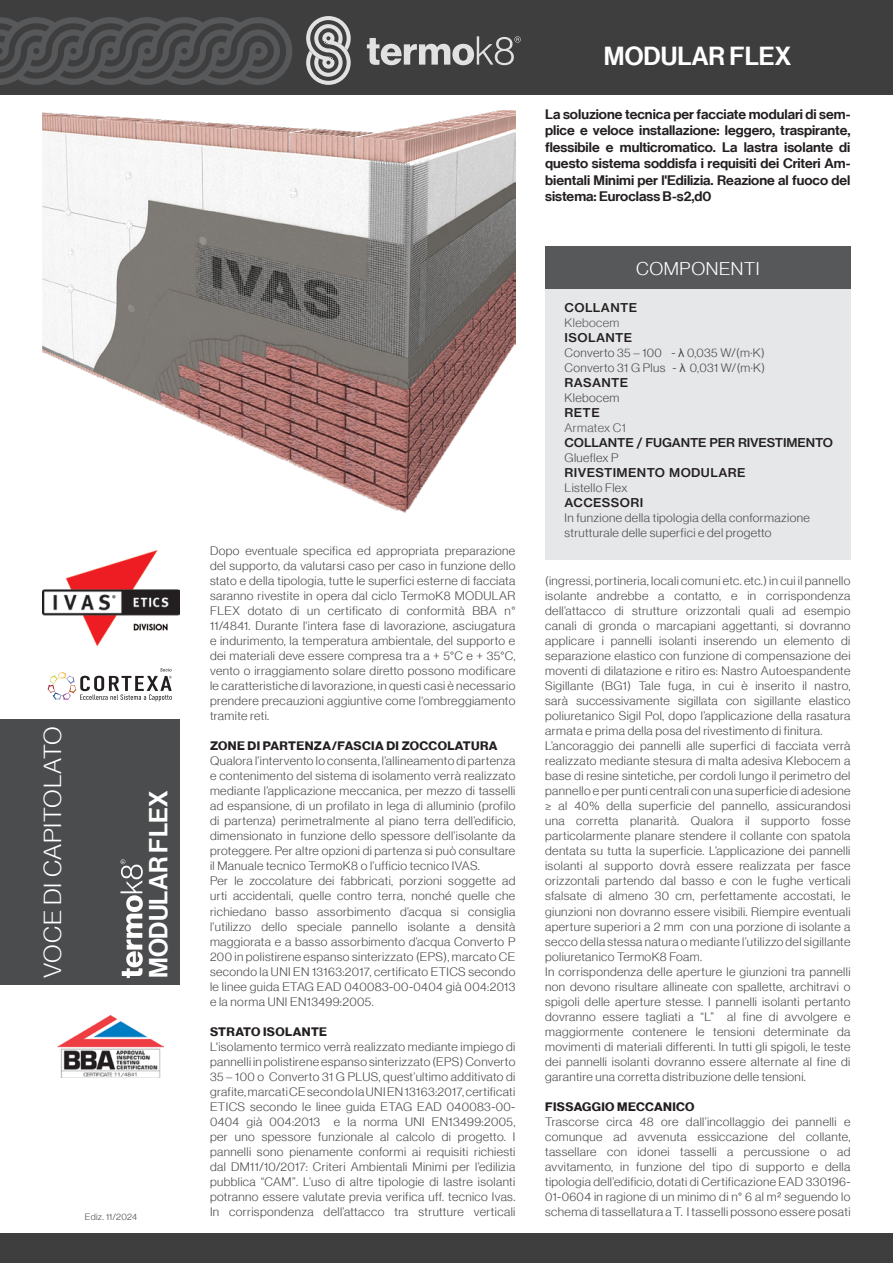
<style>
.page{position:relative;width:893px;height:1263px;background:#fff}
.page>*{position:absolute;margin:0;border:0;box-sizing:border-box;transform-origin:0 0}
.t1{font:25.5px "N Haas Grotesk DSW02 65 Md";color:#fff}
.t2{font:24px "N Haas Grotesk DSW02 45 Lt";letter-spacing:.03em;color:#fff;scale:1.05 1}
.t3{font:18px "N Haas Grotesk DSW02 45 Lt";letter-spacing:.03em;color:#fff;scale:1.05 1}
.t4{font:13.5px/16.5px "N Haas Grotesk DSW02 65 Md";color:#231f20;text-align:justify;scale:1.05 1}
.t5{font:12px/15px "N Haas Grotesk DSW02 45 Lt";letter-spacing:.03em;color:#4b4c4d;scale:1.05 1}
.t6{font:12px "N Haas Grotesk DSW02 75 Bd";letter-spacing:.03em;color:#231f20;scale:1.04 1}
.t7{font:12px "N Haas Grotesk TX Pro 65 Md";letter-spacing:.03em;color:#231f20;scale:1.05 1}
.t8{font:12px "N Haas Grotesk TX Pro 65 Md";letter-spacing:-.01em;color:#231f20;scale:1.05 1}
.t9{font:12px "N Haas Grotesk DSW02 45 Lt";letter-spacing:.03em;color:#57585a;scale:1.05 1}
.t10{font:9px "N Haas Grotesk DSW02 45 Lt";letter-spacing:.025em;color:#4b4c4d;scale:1.05 1}
.s1{font-family:"Arial"}
</style>
<div class="page">
<div style="left:0;top:0;width:893px;height:94px;background:#3e3e3f"></div>
<svg style="left:0;top:17px;width:292px;height:68px"></svg>
<div style="left:0;top:1233px;width:893px;height:30px;background:#3e3e3f"></div>
<div style="left:0;top:719px;width:180px;height:266px;background:#4b4c4d"></div>
<img style="left:43px;top:551px;width:137px;height:95px">
<svg style="left:48px;top:668px;width:124px;height:32px"></svg>
<svg style="left:120px;top:859px;width:23px;height:119px"></svg>
<svg style="left:306px;top:16px;width:45px;height:69px"></svg>
<svg style="left:367px;top:36px;width:154px;height:29px"></svg>
<div style="left:545px;top:247px;width:305px;height:42px;background:#57585a"></div>
<div style="left:545px;top:289px;width:305px;height:271px;background:#e6e7e9"></div>
<img style="left:43px;top:110px;width:472px;height:403px">
<img style="left:57px;top:1016px;width:107px;height:62px">
<h2 class="t2" style="left:39px;top:977px;width:241px;rotate:-90deg">VOCE DI CAPITOLATO</h2>
<h1 class="t1" style="left:144px;top:978px;width:189px;rotate:-90deg">MODULAR FLEX</h1>
<p class="t10" style="left:85px;top:1212px;width:51px">Ediz. 11/2024</p>
<p class="t5" style="left:210px;top:544px;width:292px;text-align:justify">Dopo eventuale specifica ed appropriata preparazione del supporto, da valutarsi caso per caso in funzione dello stato e della tipologia, tutte le superfici esterne di facciata saranno rivestite in opera dal ciclo TermoK8 MODULAR FLEX dotato di un certificato di conformità BBA n° 11/4841. Durante l‘intera fase di lavorazione, asciugatura e indurimento, la temperatura ambientale, del supporto e dei materiali deve essere compresa tra a + 5°C e + 35°C, vento o irraggiamento solare diretto possono modificare le caratteristiche di lavorazione, in questi casi è necessario prendere precauzioni aggiuntive come l‘ombreggiamento tramite reti.</p>
<p class="t6" style="left:210px;top:739px;width:278px">ZONE DI PARTENZA/FASCIA DI ZOCCOLATURA</p>
<p class="t5" style="left:210px;top:754px;width:292px">Qualora l’intervento lo consenta, l’allineamento di partenza e contenimento del sistema di isolamento verrà realizzato mediante l’applicazione meccanica, per mezzo di tasselli ad espansione, di un profilato in lega di alluminio (profilo di partenza) perimetralmente al piano terra dell’edificio, dimensionato in funzione dello spessore dell’isolante da proteggere. Per altre opzioni di partenza si può consultare il Manuale tecnico TermoK8 o l’ufficio tecnico IVAS.<br>Per le zoccolature dei fabbricati, porzioni soggette ad urti accidentali, quelle contro terra, nonché quelle che richiedano basso assorbimento d’acqua si consiglia l’utilizzo dello speciale pannello isolante a densità maggiorata e a basso assorbimento d’acqua Converto P 200 in polistirene espanso sinterizzato (EPS), marcato CE secondo la UNI EN 13163:2017, certificato ETICS secondo le linee guida ETAG EAD 040083-00-0404 già 004:2013 e la norma UNI EN13499:2005.</p>
<p class="t6" style="left:210px;top:1024px;width:114px">STRATO ISOLANTE</p>
<p class="t5" style="left:210px;top:1039px;width:292px;text-align:justify">L'isolamento termico verrà realizzato mediante impiego di pannelli in polistirene espanso sinterizzato (EPS) Converto 35 – 100 o Converto 31 G PLUS, quest’ultimo additivato di grafite, marcati CE secondo la UNI EN 13163:2017, certificati ETICS secondo le linee guida ETAG EAD 040083-00- 0404 già 004:2013 e la norma UNI EN13499:2005, per uno spessore funzionale al calcolo di progetto. I pannelli sono pienamente conformi ai requisiti richiesti dal DM11/10/2017: Criteri Ambientali Minimi per l’edilizia pubblica “CAM”. L’uso di altre tipologie di lastre isolanti potranno essere valutate previa verifica uff. tecnico Ivas.<br>In corrispondenza dell’attacco tra strutture verticali</p>
<h1 class="t1" style="left:604px;top:41px;width:189px">MODULAR FLEX</h1>
<p class="t4" style="left:545px;top:106px;width:292px">La soluzione tecnica per facciate modulari di sem&shy;plice e veloce installazione: leggero, traspirante, flessibile e multicromatico. La lastra isolante di questo sistema soddisfa i requisiti dei Criteri Am&shy;bientali Minimi per l'Edilizia. Reazione al fuoco del sistema: Euroclass B-s2,d0</p>
<h3 class="t3" style="left:636px;top:258px;width:119px">COMPONENTI</h3>
<p class="t7" style="left:565px;top:300px;width:71px">COLLANTE</p>
<p class="t9" style="left:565px;top:316px;width:54px">Klebocem</p>
<p class="t7" style="left:565px;top:330px;width:66px">ISOLANTE</p>
<p class="t5" style="left:565px;top:345px;width:193px">Converto 35 – 100 - <span class="s1">λ</span> 0,035 W/(m·K)<br>Converto 31 G Plus - <span class="s1">λ</span> 0,031 W/(m·K)</p>
<p class="t7" style="left:565px;top:375px;width:62px">RASANTE</p>
<p class="t5" style="left:565px;top:390px;width:54px">Klebocem</p>
<p class="t7" style="left:565px;top:405px;width:35px">RETE</p>
<p class="t9" style="left:565px;top:421px;width:60px">Armatex C1</p>
<p class="t8" style="left:565px;top:435px;width:257px">COLLANTE / FUGANTE PER RIVESTIMENTO</p>
<p class="t5" style="left:565px;top:450px;width:53px">Glueflex P</p>
<p class="t7" style="left:565px;top:465px;width:174px">RIVESTIMENTO MODULARE</p>
<p class="t5" style="left:565px;top:480px;width:61px">Listello Flex</p>
<p class="t7" style="left:565px;top:495px;width:77px">ACCESSORI</p>
<p class="t5" style="left:565px;top:510px;width:235px">In funzione della tipologia della conformazione strutturale delle superfici e del progetto</p>
<p class="t5" style="left:545px;top:574px;width:292px">(ingressi, portineria, locali comuni etc. etc.) in cui il pannello isolante andrebbe a contatto, e in corrispondenza dell’attacco di strutture orizzontali quali ad esempio canali di gronda o marcapiani aggettanti, si dovranno applicare i pannelli isolanti inserendo un elemento di separazione elastico con funzione di compensazione dei moventi di dilatazione e ritiro es: Nastro Autoespandente Sigillante (BG1) Tale fuga, in cui è inserito il nastro, sarà successivamente sigillata con sigillante elastico poliuretanico Sigil Pol, dopo l’applicazione della rasatura armata e prima della posa del rivestimento di finitura.<br>L’ancoraggio dei pannelli alle superfici di facciata verrà realizzato mediante stesura di malta adesiva Klebocem a base di resine sintetiche, per cordoli lungo il perimetro del pannello e per punti centrali con una superficie di adesione ≥ al 40% della superficie del pannello, assicurandosi una corretta planarità. Qualora il supporto fosse particolarmente planare stendere il collante con spatola dentata su tutta la superficie. L’applicazione dei pannelli isolanti al supporto dovrà essere realizzata per fasce orizzontali partendo dal basso e con le fughe verticali sfalsate di almeno 30 cm, perfettamente accostati, le giunzioni non dovranno essere visibili. Riempire eventuali aperture superiori a 2 mm con una porzione di isolante a secco della stessa natura o mediante l’utilizzo del sigillante poliuretanico TermoK8 Foam.<br>In corrispondenza delle aperture le giunzioni tra pannelli non devono risultare allineate con spallette, architravi o spigoli delle aperture stesse. I pannelli isolanti pertanto dovranno essere tagliati a “L” al fine di avvolgere e maggiormente contenere le tensioni determinate da movimenti di materiali differenti. In tutti gli spigoli, le teste dei pannelli isolanti dovranno essere alternate al fine di garantire una corretta distribuzione delle tensioni.</p>
<p class="t6" style="left:545px;top:1099px;width:145px">FISSAGGIO MECCANICO</p>
<p class="t5" style="left:545px;top:1114px;width:292px;text-align:justify">Trascorse circa 48 ore dall’incollaggio dei pannelli e comunque ad avvenuta essiccazione del collante, tassellare con idonei tasselli a percussione o ad avvitamento, in funzione del tipo di supporto e della tipologia dell’edificio, dotati di Certificazione EAD 330196- 01-0604 in ragione di un minimo di n° 6 al m² seguendo lo schema di tassellatura a T. I tasselli possono essere posati</p>
</div>
